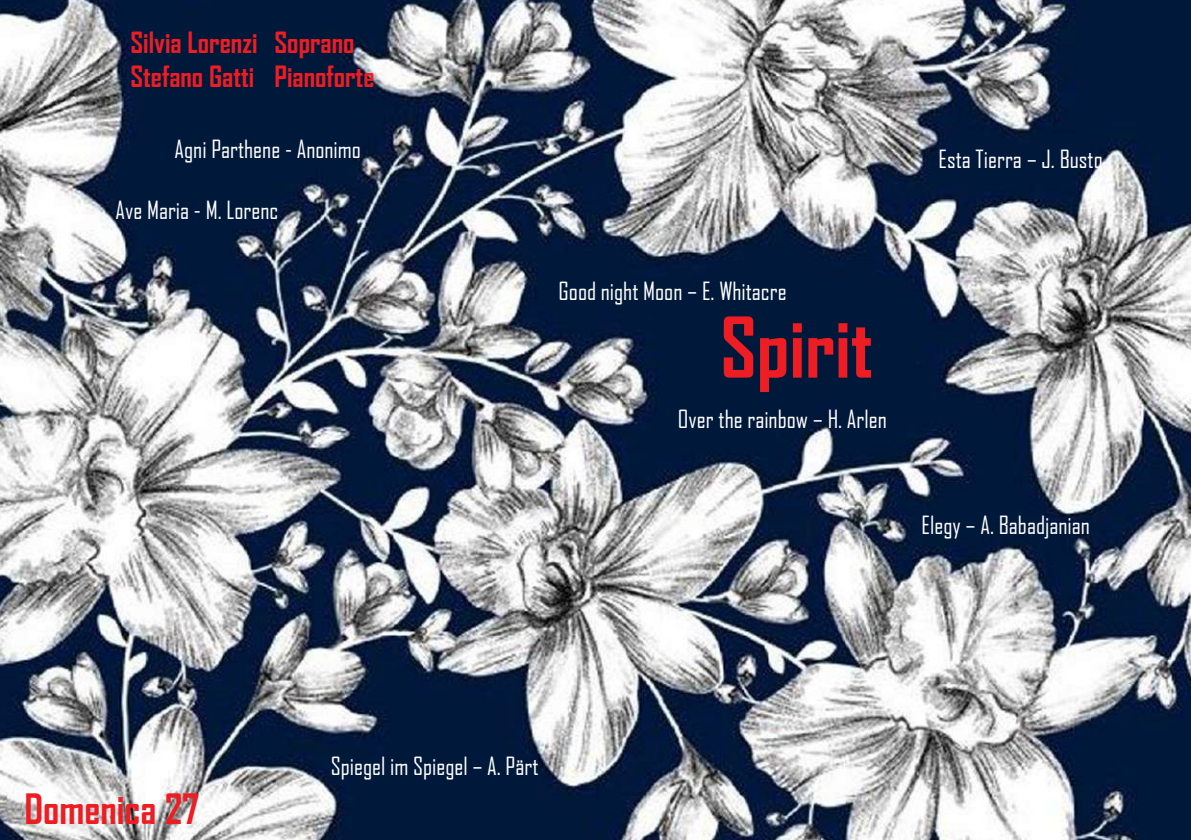
<style>
.page{position:relative;width:1191px;height:840px;background:#fff}
.page>*{position:absolute;margin:0;border:0;box-sizing:border-box;transform-origin:0 0}
.t1{font:700 80px "Agency FB";color:#ee1d23}
.t2{font:700 40px "Agency FB";color:#ee1d23}
.t3{font:700 28px/33.6px "Agency FB";color:#ee1d23}
.t4{font:24px "Agency FB";color:#fff}
</style>
<div class="page">
<img style="left:0;top:0;width:1191px;height:839px">
<p class="t3" style="left:130px;top:25px;width:246px">Silvia Lorenzi Soprano<br>Stefano Gatti Pianoforte</p>
<p class="t4" style="left:175px;top:134px;width:188px">Agni Parthene - Anonimo</p>
<p class="t4" style="left:938px;top:144px;width:166px">Esta Tierra – J. Busto</p>
<p class="t4" style="left:115px;top:195px;width:164px">Ave Maria - M. Lorenc</p>
<p class="t4" style="left:558px;top:276px;width:229px">Good night Moon – E. Whitacre</p>
<h1 class="t1" style="left:720px;top:297px;width:154px">Spirit</h1>
<h2 class="t2" style="left:24px;top:783px;width:177px">Domenica 27</h2>
<p class="t4" style="left:331px;top:751px;width:209px">Spiegel im Spiegel – A. Pärt</p>
<p class="t4" style="left:678px;top:404px;width:210px">Over the rainbow – H. Arlen</p>
<p class="t4" style="left:921px;top:510px;width:170px">Elegy – A. Babadjanian</p>
</div>
